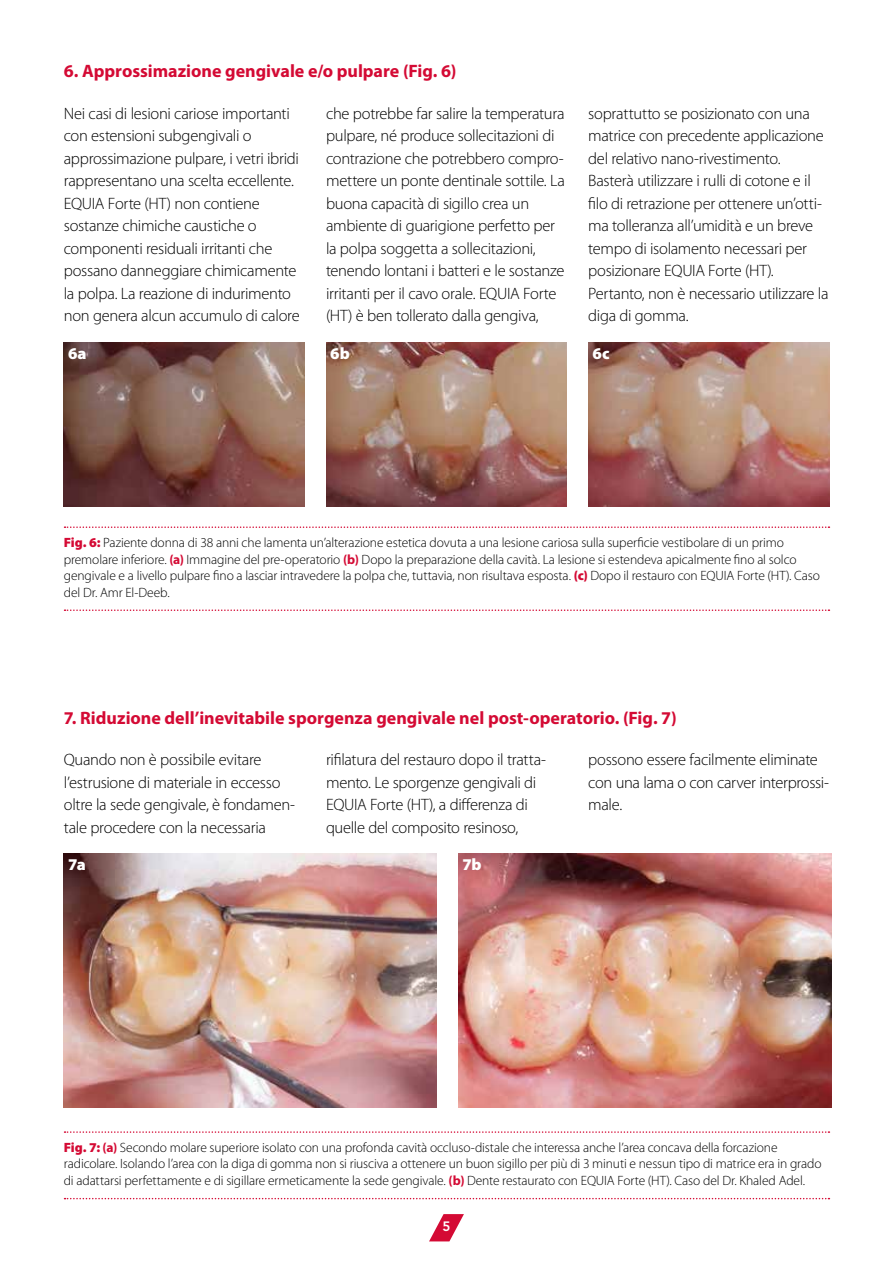
<style>
.page{position:relative;width:893px;height:1263px;background:#fff}
.page>*{position:absolute;margin:0;border:0;box-sizing:border-box;transform-origin:0 0}
.t1{font:700 18px "Myriad Pro";color:#d40a34}
.t2{font:300 16.5px/22.5px "Myriad Pro";letter-spacing:-.02em;color:#000}
.t3{font:900 16.5px "Myriad Pro";letter-spacing:.01em;color:#fff}
.t4{font:300 13.5px/16.5px "Myriad Pro";letter-spacing:-.01em;color:#000}
.t5{font:800 13.5px "Avenir LT Std";color:#fff}
.s1{font-weight:900;color:#d40a34}
.s2{font-weight:700;color:#d40a34}
</style>
<div class="page">
<svg style="left:429px;top:1214px;width:35px;height:27px"></svg>
<img style="left:64px;top:342px;width:241px;height:164px">
<svg style="left:65px;top:526px;width:764px;height:2px"></svg>
<svg style="left:65px;top:609px;width:764px;height:2px"></svg>
<img style="left:326px;top:342px;width:241px;height:164px">
<img style="left:588px;top:342px;width:241px;height:164px">
<img style="left:64px;top:854px;width:373px;height:253px">
<svg style="left:65px;top:1131px;width:764px;height:2px"></svg>
<svg style="left:65px;top:1198px;width:764px;height:1px"></svg>
<img style="left:458px;top:854px;width:373px;height:253px">
<p class="t1" style="left:64px;top:61px;width:394px">6. Approssimazione gengivale e/o pulpare (Fig. 6)</p>
<p class="t2" style="left:64px;top:102px;width:237px">Nei casi di lesioni cariose importanti con estensioni subgengivali o approssimazione pulpare, i vetri ibridi rappresentano una scelta eccellente.<br>EQUIA Forte (HT) non contiene sostanze chimiche caustiche o componenti residuali irritanti che possano danneggiare chimicamente la polpa. La reazione di indurimento non genera alcun accumulo di calore</p>
<p class="t2" style="left:326px;top:102px;width:240px">che potrebbe far salire la temperatura pulpare, né produce sollecitazioni di contrazione che potrebbero compro&shy;mettere un ponte dentinale sottile. La buona capacità di sigillo crea un ambiente di guarigione perfetto per la polpa soggetta a sollecitazioni, tenendo lontani i batteri e le sostanze irritanti per il cavo orale. EQUIA Forte (HT) è ben tollerato dalla gengiva,</p>
<p class="t2" style="left:588px;top:102px;width:242px">soprattutto se posizionato con una matrice con precedente applicazione del relativo nano-rivestimento.<br>Basterà utilizzare i rulli di cotone e il filo di retrazione per ottenere un’otti&shy;ma tolleranza all’umidità e un breve tempo di isolamento necessari per posizionare EQUIA Forte (HT).<br>Pertanto, non è necessario utilizzare la diga di gomma.</p>
<p class="t3" style="left:68px;top:344px;width:20px">6a</p>
<p class="t3" style="left:330px;top:344px;width:21px">6b</p>
<p class="t3" style="left:592px;top:344px;width:19px">6c</p>
<p class="t4" style="left:64px;top:534px;width:758px"><span class="s1">Fig. 6:</span> Paziente donna di 38 anni che lamenta un’alterazione estetica dovuta a una lesione cariosa sulla superficie vestibolare di un primo premolare inferiore. <span class="s2">(a)</span> Immagine del pre-operatorio <span class="s2">(b)</span> Dopo la preparazione della cavità. La lesione si estendeva apicalmente fino al solco gengivale e a livello pulpare fino a lasciar intravedere la polpa che, tuttavia, non risultava esposta. <span class="s1">(c)</span> Dopo il restauro con EQUIA Forte (HT). Caso del Dr. Amr El-Deeb.</p>
<p class="t1" style="left:64px;top:707px;width:614px">7. Riduzione dell’inevitabile sporgenza gengivale nel post-operatorio. (Fig. 7)</p>
<p class="t2" style="left:64px;top:749px;width:233px">Quando non è possibile evitare l’estrusione di materiale in eccesso oltre la sede gengivale, è fondamen&shy;tale procedere con la necessaria</p>
<p class="t2" style="left:326px;top:749px;width:222px">rifilatura del restauro dopo il tratta&shy;mento. Le sporgenze gengivali di EQUIA Forte (HT), a differenza di quelle del composito resinoso,</p>
<p class="t2" style="left:588px;top:749px;width:242px">possono essere facilmente eliminate con una lama o con carver interprossi&shy;male.</p>
<p class="t3" style="left:68px;top:855px;width:19px">7a</p>
<p class="t3" style="left:462px;top:855px;width:21px">7b</p>
<p class="t4" style="left:64px;top:1139px;width:759px"><span class="s1">Fig. 7:</span> <span class="s2">(a)</span> Secondo molare superiore isolato con una profonda cavità occluso-distale che interessa anche l’area concava della forcazione radicolare. Isolando l’area con la diga di gomma non si riusciva a ottenere un buon sigillo per più di 3 minuti e nessun tipo di matrice era in grado di adattarsi perfettamente e di sigillare ermeticamente la sede gengivale. <span class="s2">(b)</span> Dente restaurato con EQUIA Forte (HT). Caso del Dr. Khaled Adel.</p>
<p class="t5" style="left:442px;top:1218px;width:9px">5</p>
</div>
